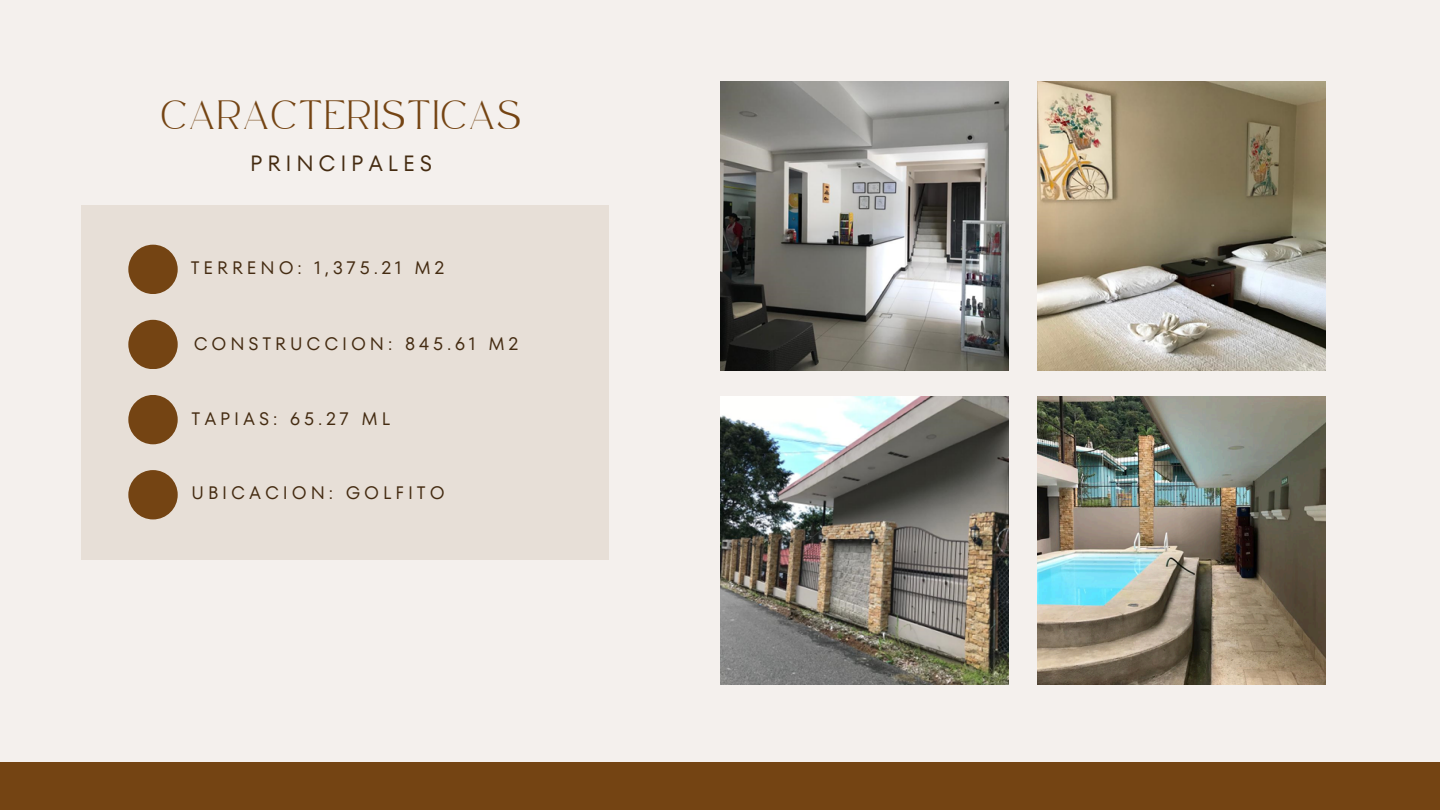
<style>
.page{position:relative;width:1440px;height:810px;background:#f4f0ed}
.page>*{position:absolute;margin:0;border:0;box-sizing:border-box;transform-origin:0 0}
.t1{font:22px "TT Fors";letter-spacing:.215em;color:#442b11}
.t2{font:20px "Safira March";letter-spacing:.135em;color:#744413}
.t3{font:18px "TT Fors";letter-spacing:.215em;color:#442b11}
</style>
<div class="page">
<div style="left:81px;top:205px;width:527px;height:354px;background:#e7dfd7"></div>
<div style="left:128px;top:245px;width:50px;height:49px;background:#744413;border-radius:50%"></div>
<div style="left:128px;top:320px;width:50px;height:49px;background:#744413;border-radius:50%"></div>
<div style="left:128px;top:395px;width:50px;height:49px;background:#744413;border-radius:50%"></div>
<div style="left:128px;top:470px;width:50px;height:49px;background:#744413;border-radius:50%"></div>
<img style="left:720px;top:82px;width:288px;height:288px">
<img style="left:720px;top:396px;width:288px;height:289px">
<img style="left:1037px;top:82px;width:289px;height:288px">
<img style="left:1037px;top:396px;width:289px;height:289px">
<div style="left:0;top:762px;width:1440px;height:48px;background:#744413"></div>
<p class="t2" style="left:162px;top:111px;width:361px">CARACTERISTICAS</p>
<p class="t1" style="left:250px;top:148px;width:183px">PRINCIPALES</p>
<p class="t3" style="left:191px;top:255px;width:255px">TERRENO: 1,375.21 M2</p>
<p class="t3" style="left:194px;top:331px;width:326px">CONSTRUCCION: 845.61 M2</p>
<p class="t3" style="left:192px;top:406px;width:200px">TAPIAS: 65.27 ML</p>
<p class="t3" style="left:192px;top:480px;width:255px">UBICACION: GOLFITO</p>
</div>
